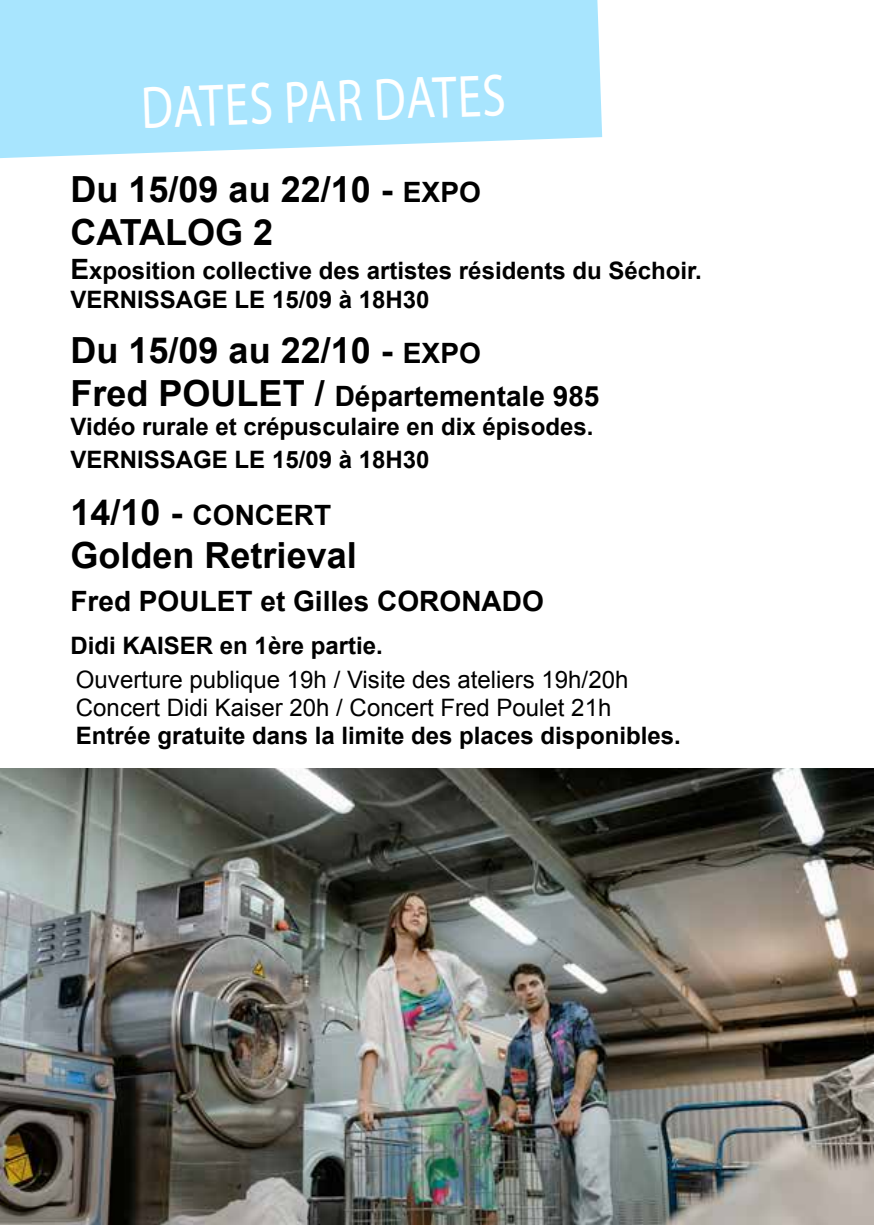
<style>
.page{position:relative;width:874px;height:1225px;background:#fff}
.page>*{position:absolute;margin:0;border:0;box-sizing:border-box;transform-origin:0 0}
.t1{font:60px "Myriad Pro";color:#fff;scale:.8 1}
.t2{font:700 36px/43.2px "Arial";color:#000}
.t3{font:700 28px "Arial";color:#000}
.t4{font:700 24px/28.8px "Arial";color:#000}
.t5{font:24px/28px "Arial";color:#000}
.s1{font-size:28px}
.s2{font-size:36px}
</style>
<div class="page">
<img style="left:0;top:768px;width:873px;height:457px">
<svg style="left:0;top:0;width:602px;height:158px;fill:#a8e5fe"></svg>
<h1 class="t1" style="left:140px;top:71px;width:457px;rotate:-2deg">DATES par DATES</h1>
<h2 class="t2" style="left:70px;top:169px;width:411px">Du 15/09 au 22/10 - <span class="s1">EXPO<br></span>CATALOG 2</h2>
<p class="t4" style="left:70px;top:257px;width:632px"><span class="s1">E</span>xposition collective des artistes résidents du Séchoir.<br>VERNISSAGE LE 15/09 à 18H30</p>
<h2 class="t2" style="left:70px;top:329px;width:411px">Du 15/09 au 22/10 - <span class="s1">EXPO</span></h2>
<p class="t3" style="left:70px;top:377px;width:530px"><span class="s2">Fred POULET /</span> Départementale 985</p>
<p class="t4" style="left:70px;top:410px;width:524px;line-height:33.6px">Vidéo rurale et crépusculaire en dix épisodes.<br>VERNISSAGE LE 15/09 à 18H30</p>
<p class="t3" style="left:70px;top:496px;width:262px"><span class="s2">14/10 -</span> CONCERT</p>
<h2 class="t2" style="left:70px;top:535px;width:288px">Golden Retrieval</h2>
<p class="t3" style="left:70px;top:583px;width:474px">Fred POULET et Gilles CORONADO</p>
<p class="t4" style="left:70px;top:632px;width:314px">Didi KAISER en 1ère partie.</p>
<p class="t5" style="left:76px;top:666px;width:553px">Ouverture publique 19h / Visite des ateliers 19h/20h<br>Concert Didi Kaiser 20h / Concert Fred Poulet 21h</p>
<p class="t4" style="left:76px;top:722px;width:606px">Entrée gratuite dans la limite des places disponibles.</p>
</div>
